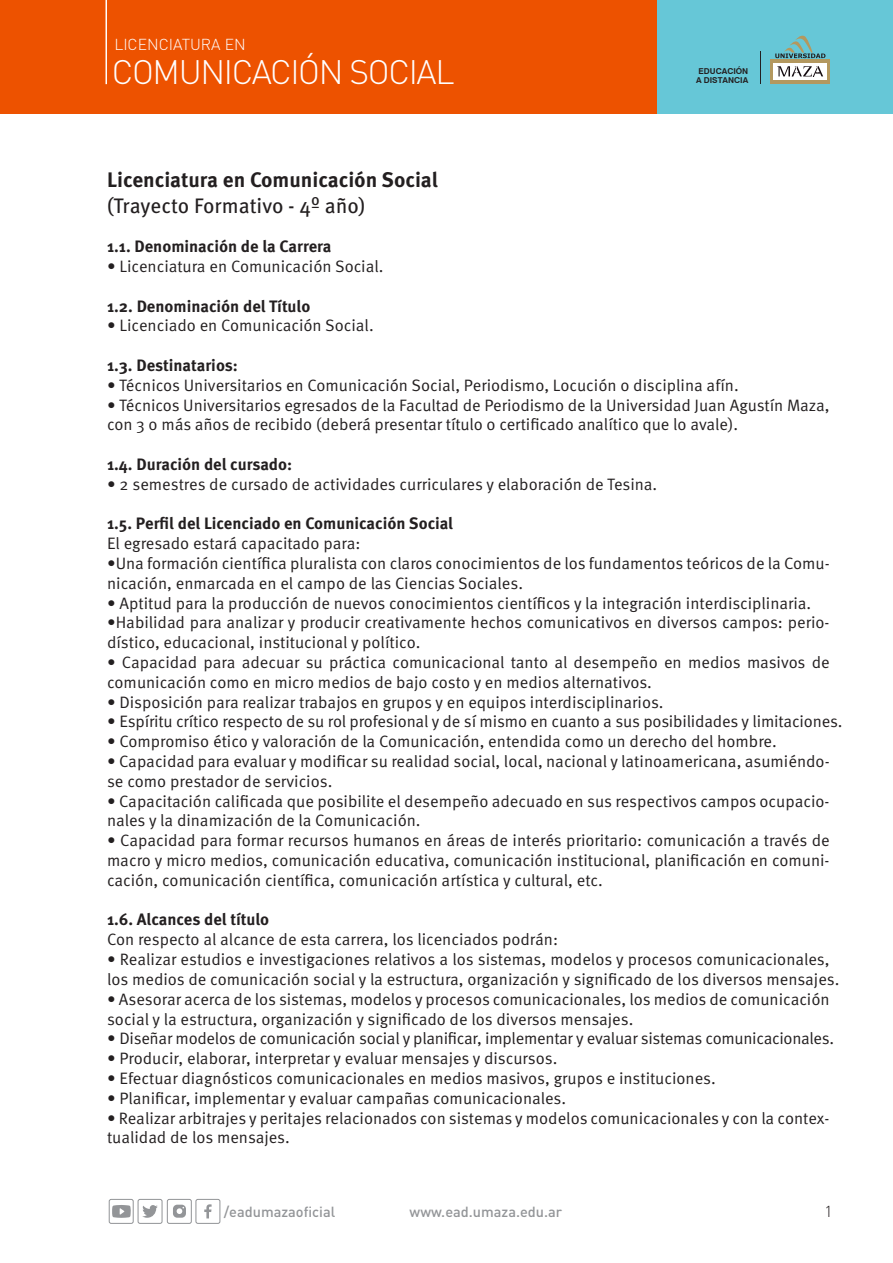
<style>
.page{position:relative;width:893px;height:1263px;background:#fff}
.page>*{position:absolute;margin:0;border:0;box-sizing:border-box;transform-origin:0 0}
.t1{font:300 33.6px "DIN Pro";letter-spacing:-.04em;color:#fff}
.t2{font:700 21px "Meta Pro";color:#231f20}
.t3{font:21px "Meta Pro";color:#231f20}
.t4{font:16.5px/19.8px "Meta Pro";letter-spacing:-.005em;color:#231f20}
.t5{font:700 16.5px "Meta Pro";color:#231f20}
.t6{font:300 15.75px "DIN Pro";color:#fff}
.t7{font:300 15.75px "DIN Pro";color:#231f20}
.t8{font:500 14.55px "DIN Pro";color:#939598}
.t9{font:700 8.1px/9px "Swiss 721 BT";color:#231f20;text-align:center}
</style>
<div class="page">
<div style="left:0;top:0;width:893px;height:114px;background:#66c7d7"></div>
<div style="left:0;top:0;width:657px;height:114px;background:#ed5200"></div>
<hr style="left:105px;top:0;width:2px;height:84px;background:#fff">
<hr style="left:760px;top:51px;width:1px;height:33px;background:#231f20">
<div style="left:770px;top:59px;width:60px;height:25px;background:#b3985f"></div>
<div style="left:774px;top:63px;width:53px;height:17px;background:#fff"></div>
<svg style="left:777px;top:66px;width:46px;height:11px"></svg>
<svg style="left:775px;top:35px;width:50px;height:23px"></svg>
<div style="left:109px;top:1199px;width:25px;height:25px;border:1px solid #939598;border-radius:2px"></div>
<div style="left:138px;top:1199px;width:25px;height:25px;border:1px solid #939598;border-radius:2px"></div>
<div style="left:195px;top:1199px;width:25px;height:25px;border:1px solid #939598;border-radius:2px"></div>
<div style="left:167px;top:1199px;width:25px;height:25px;border:1px solid #939598;border-radius:2px"></div>
<svg style="left:112px;top:1205px;width:19px;height:13px"></svg>
<svg style="left:142px;top:1205px;width:16px;height:13px"></svg>
<svg style="left:204px;top:1204px;width:8px;height:14px"></svg>
<div style="left:173px;top:1205px;width:13px;height:13px;background:#939598;border-radius:4px"></div>
<svg style="left:177px;top:1207px;width:7px;height:7px"></svg>
<p class="t6" style="left:114px;top:33px;width:133px">LICENCIATURA EN</p>
<h1 class="t1" style="left:112px;top:49px;width:344px">COMUNICACIÓN SOCIAL</h1>
<p class="t9" style="left:696px;top:67px;width:54px">EDUCACIÓN<br>A DISTANCIA</p>
<p class="t2" style="left:107px;top:167px;width:332px">Licenciatura en Comunicación Social</p>
<p class="t3" style="left:107px;top:192px;width:260px">(Trayecto Formativo - 4º año)</p>
<p class="t5" style="left:107px;top:236px;width:226px">1.1. Denominación de la Carrera</p>
<p class="t4" style="left:107px;top:257px;width:278px">• Licenciatura en Comunicación Social.</p>
<p class="t5" style="left:107px;top:295px;width:205px">1.2. Denominación del Título</p>
<p class="t4" style="left:107px;top:316px;width:268px">• Licenciado en Comunicación Social.</p>
<p class="t5" style="left:107px;top:355px;width:132px">1.3. Destinatarios:</p>
<p class="t4" style="left:107px;top:376px;width:633px">• Técnicos Universitarios en Comunicación Social, Periodismo, Locución o disciplina afín.</p>
<p class="t4" style="left:107px;top:395px;width:724px">• Técnicos Universitarios egresados de la Facultad de Periodismo de la Universidad Juan Agustín Maza, con 3 o más años de recibido (deberá presentar título o certificado analítico que lo avale).</p>
<p class="t5" style="left:107px;top:454px;width:187px">1.4. Duración del cursado:</p>
<p class="t4" style="left:107px;top:475px;width:552px">• 2 semestres de cursado de actividades curriculares y elaboración de Tesina.</p>
<p class="t5" style="left:107px;top:513px;width:347px">1.5. Perfil del Licenciado en Comunicación Social</p>
<p class="t4" style="left:107px;top:534px;width:255px">El egresado estará capacitado para:</p>
<p class="t4" style="left:107px;top:554px;width:724px">•Una formación científica pluralista con claros conocimientos de los fundamentos teóricos de la Comu&shy;nicación, enmarcada en el campo de las Ciencias Sociales.</p>
<p class="t4" style="left:107px;top:593px;width:706px">• Aptitud para la producción de nuevos conocimientos científicos y la integración interdisciplinaria.</p>
<p class="t4" style="left:107px;top:613px;width:724px">•Habilidad para analizar y producir creativamente hechos comunicativos en diversos campos: perio&shy;dístico, educacional, institucional y político.</p>
<p class="t4" style="left:107px;top:653px;width:724px">• Capacidad para adecuar su práctica comunicacional tanto al desempeño en medios masivos de comunicación como en micro medios de bajo costo y en medios alternativos.</p>
<p class="t4" style="left:107px;top:692px;width:558px">• Disposición para realizar trabajos en grupos y en equipos interdisciplinarios.</p>
<p class="t4" style="left:107px;top:712px;width:737px">• Espíritu crítico respecto de su rol profesional y de sí mismo en cuanto a sus posibilidades y limitaciones.</p>
<p class="t4" style="left:107px;top:732px;width:671px">• Compromiso ético y valoración de la Comunicación, entendida como un derecho del hombre.</p>
<p class="t4" style="left:107px;top:752px;width:724px">• Capacidad para evaluar y modificar su realidad social, local, nacional y latinoamericana, asumiéndo&shy;se como prestador de servicios.</p>
<p class="t4" style="left:107px;top:791px;width:724px">• Capacitación calificada que posibilite el desempeño adecuado en sus respectivos campos ocupacio&shy;nales y la dinamización de la Comunicación.</p>
<p class="t4" style="left:107px;top:831px;width:724px;text-align:justify">• Capacidad para formar recursos humanos en áreas de interés prioritario: comunicación a través de macro y micro medios, comunicación educativa, comunicación institucional, planificación en comuni&shy;cación, comunicación científica, comunicación artística y cultural, etc.</p>
<p class="t5" style="left:107px;top:909px;width:164px">1.6. Alcances del título</p>
<p class="t4" style="left:107px;top:930px;width:453px">Con respecto al alcance de esta carrera, los licenciados podrán:</p>
<p class="t4" style="left:107px;top:950px;width:734px">• Realizar estudios e investigaciones relativos a los sistemas, modelos y procesos comunicacionales, los medios de comunicación social y la estructura, organización y significado de los diversos mensajes.</p>
<p class="t4" style="left:107px;top:989px;width:724px">• Asesorar acerca de los sistemas, modelos y procesos comunicacionales, los medios de comunicación social y la estructura, organización y significado de los diversos mensajes.</p>
<p class="t4" style="left:107px;top:1029px;width:729px">• Diseñar modelos de comunicación social y planificar, implementar y evaluar sistemas comunicacionales.</p>
<p class="t4" style="left:107px;top:1049px;width:452px">• Producir, elaborar, interpretar y evaluar mensajes y discursos.</p>
<p class="t4" style="left:107px;top:1069px;width:610px">• Efectuar diagnósticos comunicacionales en medios masivos, grupos e instituciones.</p>
<p class="t4" style="left:107px;top:1088px;width:461px">• Planificar, implementar y evaluar campañas comunicacionales.</p>
<p class="t4" style="left:107px;top:1108px;width:724px">• Realizar arbitrajes y peritajes relacionados con sistemas y modelos comunicacionales y con la contex&shy;tualidad de los mensajes.</p>
<p class="t8" style="left:224px;top:1202px;width:113px">/eadumazaoficial</p>
<p class="t8" style="left:410px;top:1202px;width:154px">www.ead.umaza.edu.ar</p>
<p class="t7" style="left:824px;top:1200px;width:10px">1</p>
</div>
